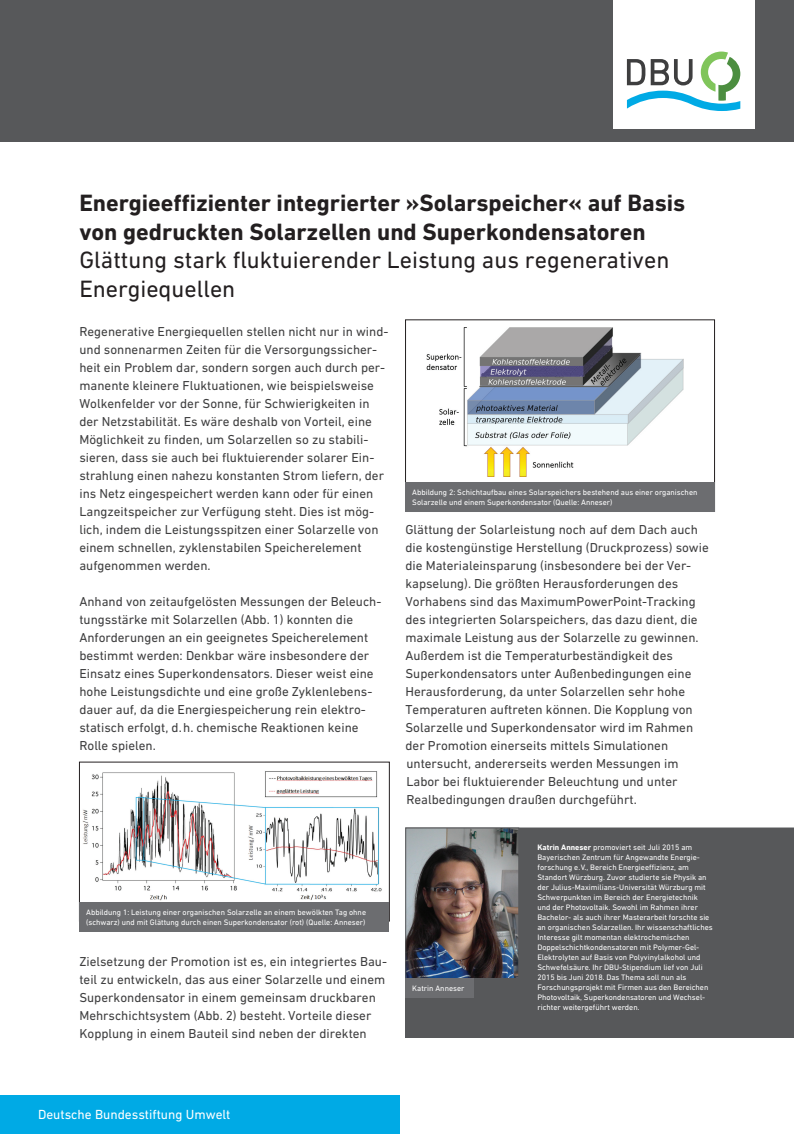
<style>
.page{position:relative;width:794px;height:1134px;background:#fff}
.page>*{position:absolute;margin:0;border:0;box-sizing:border-box;transform-origin:0 0}
.t1{font:700 24px/28.8px "DIN Next W1 G";color:#231f20}
.t2{font:24px/28.8px "DIN Next W1 G";color:#231f20}
.t3{font:13.4px "DIN Next W1 G";color:#fff}
.t4{font:13.2px/18px "DIN Next W1 G";color:#3e3e3f}
.t5{font:8px/10px "DIN Next W1 G";color:#fff}
.s1{font-weight:700}
</style>
<div class="page">
<div style="left:0;top:0;width:794px;height:142px;background:#57585a"></div>
<div style="left:0;top:1096px;width:399px;height:38px;background:#00aae5"></div>
<div style="left:613px;top:0;width:141px;height:128px;background:#fff"></div>
<svg style="left:627px;top:52px;width:113px;height:59px"></svg>
<div style="left:405px;top:828px;width:389px;height:209px;background:#57585a"></div>
<img style="left:407px;top:830px;width:110px;height:148px">
<div style="left:405px;top:828px;width:114px;height:170px;border:1px solid #57585a"></div>
<div style="left:405px;top:978px;width:69px;height:20px;background:#6c6d70"></div>
<img style="left:81px;top:771px;width:305px;height:132px">
<div style="left:79px;top:903px;width:309px;height:29px;background:#6c6d70"></div>
<svg style="left:405px;top:320px;width:309px;height:192px"></svg>
<div style="left:405px;top:482px;width:309px;height:29px;background:#6c6d70"></div>
<h1 class="t1" style="left:79px;top:188px;width:607px">Energieeffizienter integrierter »Solarspeicher« auf Basis von gedruckten Solarzellen und Superkondensatoren</h1>
<h1 class="t2" style="left:79px;top:246px;width:591px">Glättung stark fluktuierender Leistung aus regenerativen<br>Energiequellen</h1>
<p class="t4" style="left:79px;top:322px;width:310px">Regenerative Energiequellen stellen nicht nur in wind&shy;und sonnenarmen Zeiten für die Versorgungssicher&shy;heit ein Problem dar, sondern sorgen auch durch per&shy;manente kleinere Fluktuationen, wie beispielsweise Wolkenfelder vor der Sonne, für Schwierigkeiten in der Netzstabilität. Es wäre deshalb von Vorteil, eine Möglichkeit zu finden, um Solarzellen so zu stabili&shy;sieren, dass sie auch bei fluktuierender solarer Ein&shy;strahlung einen nahezu konstanten Strom liefern, der ins Netz eingespeichert werden kann oder für einen Langzeitspeicher zur Verfügung steht. Dies ist mög&shy;lich, indem die Leistungsspitzen einer Solarzelle von einem schnellen, zyklenstabilen Speicherelement aufgenommen werden.</p>
<p class="t4" style="left:79px;top:592px;width:303px">Anhand von zeitaufgelösten Messungen der Beleuch&shy;tungsstärke mit Solarzellen (Abb. 1) konnten die Anforderungen an ein geeignetes Speicherelement bestimmt werden: Denkbar wäre insbesondere der Einsatz eines Superkondensators. Dieser weist eine hohe Leistungsdichte und eine große Zyklenlebens&shy;dauer auf, da die Energiespeicherung rein elektro&shy;statisch erfolgt, d.h. chemische Reaktionen keine Rolle spielen.</p>
<p class="t5" style="left:86px;top:908px;width:281px">Abbildung 1: Leistung einer organischen Solarzelle an einem bewölkten Tag ohne (schwarz) und mit Glättung durch einen Superkondensator (rot) (Quelle: Anneser)</p>
<p class="t4" style="left:79px;top:952px;width:309px">Zielsetzung der Promotion ist es, ein integriertes Bau&shy;teil zu entwickeln, das aus einer Solarzelle und einem Superkondensator in einem gemeinsam druckbaren Mehrschichtsystem (Abb. 2) besteht. Vorteile dieser Kopplung in einem Bauteil sind neben der direkten</p>
<p class="t5" style="left:412px;top:487px;width:287px">Abbildung 2: Schichtaufbau eines Solarspeichers bestehend aus einer organischen<br>Solarzelle und einem Superkondensator (Quelle: Anneser)</p>
<p class="t4" style="left:405px;top:520px;width:305px">Glättung der Solarleistung noch auf dem Dach auch die kostengünstige Herstellung (Druckprozess) sowie die Materialeinsparung (insbesondere bei der Ver&shy;kapselung). Die größten Herausforderungen des Vorhabens sind das MaximumPowerPoint-Tracking des integrierten Solarspeichers, das dazu dient, die maximale Leistung aus der Solarzelle zu gewinnen.<br>Außerdem ist die Temperaturbeständigkeit des Superkondensators unter Außenbedingungen eine Herausforderung, da unter Solarzellen sehr hohe Temperaturen auftreten können. Die Kopplung von Solarzelle und Superkondensator wird im Rahmen der Promotion einerseits mittels Simulationen untersucht, andererseits werden Messungen im Labor bei fluktuierender Beleuchtung und unter Realbedingungen draußen durchgeführt.</p>
<p class="t5" style="left:412px;top:983px;width:54px">Katrin Anneser</p>
<p class="t5" style="left:537px;top:842px;width:177px"><span class="s1">Katrin Anneser</span> promoviert seit Juli 2015 am Bayerischen Zentrum für Angewandte Energie&shy;forschung e.V., Bereich Energieeffizienz, am Standort Würzburg. Zuvor studierte sie Physik an der Julius-Maximilians-Universität Würzburg mit Schwerpunkten im Bereich der Energietechnik und der Photovoltaik. Sowohl im Rahmen ihrer Bachelor- als auch ihrer Masterarbeit forschte sie an organischen Solarzellen. Ihr wissenschaftliches Interesse gilt momentan elektrochemischen Doppelschichtkondensatoren mit Polymer-Gel-Elektrolyten auf Basis von Polyvinylalkohol und Schwefelsäure. Ihr DBU-Stipendium lief von Juli 2015 bis Juni 2018. Das Thema soll nun als Forschungsprojekt mit Firmen aus den Bereichen Photovoltaik, Superkondensatoren und Wechsel&shy;richter weitergeführt werden.</p>
<p class="t3" style="left:38px;top:1106px;width:194px">Deutsche Bundesstiftung Umwelt</p>
</div>
